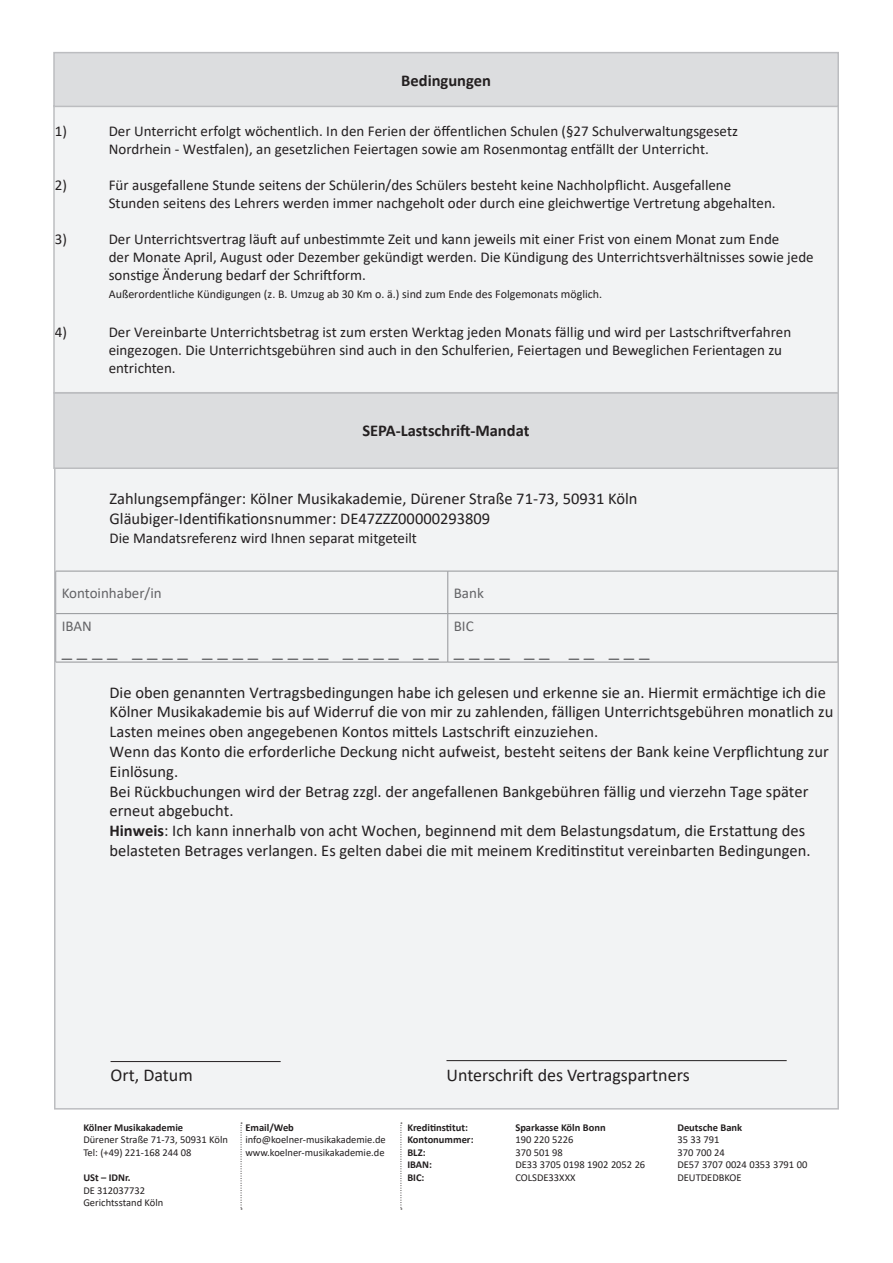
<style>
.page{position:relative;width:893px;height:1263px;background:#fff}
.page>*{position:absolute;margin:0;border:0;box-sizing:border-box;transform-origin:0 0}
.t1{font:21px "Calibri";color:#636366}
.t2{font:18px "Calibri";color:#231f20}
.t3{font:16.5px/19.8px "Calibri";color:#231f20}
.t4{font:700 16.5px "Calibri";color:#231f20}
.t5{font:15px/18px "Calibri";color:#231f20}
.t6{font:15px "Calibri";color:#636366}
.t7{font:12px "Calibri";color:#231f20}
.t8{font:10.5px/12.6px "Calibri";color:#231f20}
.t9{font:700 10.5px "Calibri";color:#231f20}
.s1{font-weight:700}
</style>
<div class="page">
<div style="left:54px;top:106px;width:784px;height:287px;background:#f2f3f4"></div>
<svg style="left:241px;top:1123px;width:1px;height:86px"></svg>
<svg style="left:401px;top:1123px;width:1px;height:86px"></svg>
<div style="left:55px;top:468px;width:783px;height:641px;background:#f2f3f4"></div>
<hr style="left:56px;top:571px;width:392px;height:1px;background:#939598">
<hr style="left:448px;top:571px;width:390px;height:1px;background:#939598">
<hr style="left:448px;top:571px;width:1px;height:42px;background:#939598">
<hr style="left:56px;top:613px;width:392px;height:1px;background:#939598">
<hr style="left:448px;top:613px;width:390px;height:1px;background:#939598">
<hr style="left:448px;top:614px;width:1px;height:48px;background:#939598">
<hr style="left:56px;top:662px;width:392px;height:1px;background:#939598">
<hr style="left:448px;top:662px;width:390px;height:1px;background:#939598">
<div style="left:53px;top:392px;width:786px;height:77px;background:#dcdddf;border:2px solid #bcbdc0"></div>
<div style="left:54px;top:53px;width:784px;height:53px;background:#dcdddf"></div>
<div style="left:53px;top:52px;width:786px;height:55px;border:2px solid #bcbdc0"></div>
<hr style="left:111px;top:1061px;width:170px;height:1px;background:#231f20">
<hr style="left:446px;top:1060px;width:341px;height:1px;background:#231f20">
<p class="t4" style="left:401px;top:69px;width:91px">Bedingungen</p>
<p class="t5" style="left:55px;top:121px;width:14px">1)</p>
<p class="t5" style="left:109px;top:121px;width:631px">Der Unterricht erfolgt wöchentlich. In den Ferien der öffentlichen Schulen (§27 Schulverwaltungsgesetz<br>Nordrhein - Westfalen), an gesetzlichen Feiertagen sowie am Rosenmontag entfällt der Unterricht.</p>
<p class="t5" style="left:55px;top:175px;width:14px">2)</p>
<p class="t5" style="left:109px;top:175px;width:668px">Für ausgefallene Stunde seitens der Schülerin/des Schülers besteht keine Nachholpflicht. Ausgefallene<br>Stunden seitens des Lehrers werden immer nachgeholt oder durch eine gleichwertige Vertretung abgehalten.</p>
<p class="t5" style="left:55px;top:229px;width:14px">3)</p>
<p class="t5" style="left:109px;top:229px;width:706px">Der Unterrichtsvertrag läuft auf unbestimmte Zeit und kann jeweils mit einer Frist von einem Monat zum Ende<br>der Monate April, August oder Dezember gekündigt werden. Die Kündigung des Unterrichtsverhältnisses sowie jede sonstige Änderung bedarf der Schriftform.</p>
<p class="t7" style="left:109px;top:285px;width:495px">Außerordentliche Kündigungen (z. B. Umzug ab 30 Km o. ä.) sind zum Ende des Folgemonats möglich.</p>
<p class="t5" style="left:55px;top:323px;width:14px">4)</p>
<p class="t5" style="left:109px;top:323px;width:684px">Der Vereinbarte Unterrichtsbetrag ist zum ersten Werktag jeden Monats fällig und wird per Lastschriftverfahren eingezogen. Die Unterrichtsgebühren sind auch in den Schulferien, Feiertagen und Beweglichen Ferientagen zu entrichten.</p>
<p class="t4" style="left:362px;top:418px;width:168px">SEPA-Lastschrift-Mandat</p>
<p class="t3" style="left:110px;top:488px;width:530px">Zahlungsempfänger: Kölner Musikakademie, Dürener Straße 71-73, 50931 Köln</p>
<p class="t3" style="left:110px;top:508px;width:382px">Gläubiger-Identifikationsnummer: DE47ZZZ00000293809</p>
<p class="t5" style="left:110px;top:529px;width:309px">Die Mandatsreferenz wird Ihnen separat mitgeteilt</p>
<p class="t6" style="left:62px;top:583px;width:101px">Kontoinhaber/in</p>
<p class="t6" style="left:454px;top:583px;width:32px">Bank</p>
<p class="t6" style="left:62px;top:615px;width:32px">IBAN</p>
<p class="t1" style="left:62px;top:634px;width:379px">_ _ _ _ _ _ _ _ _ _ _ _ _ _ _ _ _ _ _ _ _ _</p>
<p class="t6" style="left:454px;top:615px;width:21px">BIC</p>
<p class="t1" style="left:454px;top:634px;width:197px">_ _ _ _ _ _ _ _ _ _ _</p>
<p class="t3" style="left:110px;top:682px;width:725px">Die oben genannten Vertragsbedingungen habe ich gelesen und erkenne sie an. Hiermit ermächtige ich die<br>Kölner Musikakademie bis auf Widerruf die von mir zu zahlenden, fälligen Unterrichtsgebühren monatlich zu<br>Lasten meines oben angegebenen Kontos mittels Lastschrift einzuziehen.</p>
<p class="t3" style="left:110px;top:741px;width:721px">Wenn das Konto die erforderliche Deckung nicht aufweist, besteht seitens der Bank keine Verpflichtung zur<br>Einlösung.</p>
<p class="t3" style="left:110px;top:781px;width:700px">Bei Rückbuchungen wird der Betrag zzgl. der angefallenen Bankgebühren fällig und vierzehn Tage später erneut abgebucht.</p>
<p class="t3" style="left:110px;top:820px;width:703px"><span class="s1">Hinweis</span>: Ich kann innerhalb von acht Wochen, beginnend mit dem Belastungsdatum, die Erstattung des belasteten Betrages verlangen. Es gelten dabei die mit meinem Kreditinstitut vereinbarten Bedingungen.</p>
<p class="t2" style="left:111px;top:1062px;width:84px">Ort, Datum</p>
<p class="t2" style="left:446px;top:1062px;width:245px">Unterschrift des Vertragspartners</p>
<p class="t9" style="left:83px;top:1120px;width:101px">Kölner Musikakademie</p>
<p class="t9" style="left:245px;top:1120px;width:50px">Email/Web</p>
<p class="t9" style="left:407px;top:1120px;width:62px">Kreditinstitut:</p>
<p class="t9" style="left:515px;top:1120px;width:92px">Sparkasse Köln Bonn</p>
<p class="t9" style="left:677px;top:1120px;width:66px">Deutsche Bank</p>
<p class="t8" style="left:83px;top:1133px;width:146px">Dürener Straße 71-73, 50931 Köln</p>
<p class="t8" style="left:245px;top:1133px;width:142px">info@koelner-musikakademie.de</p>
<p class="t9" style="left:407px;top:1132px;width:68px">Kontonummer:</p>
<p class="t8" style="left:515px;top:1133px;width:59px">190 220 5226</p>
<p class="t8" style="left:677px;top:1133px;width:44px">35 33 791</p>
<p class="t8" style="left:83px;top:1146px;width:110px">Tel: (+49) 221-168 244 08</p>
<p class="t8" style="left:245px;top:1146px;width:141px">www.koelner-musikakademie.de</p>
<p class="t9" style="left:407px;top:1145px;width:20px">BLZ:</p>
<p class="t8" style="left:515px;top:1146px;width:49px">370 501 98</p>
<p class="t8" style="left:677px;top:1146px;width:49px">370 700 24</p>
<p class="t9" style="left:407px;top:1157px;width:26px">IBAN:</p>
<p class="t8" style="left:515px;top:1158px;width:131px">DE33 3705 0198 1902 2052 26</p>
<p class="t8" style="left:677px;top:1158px;width:131px">DE57 3707 0024 0353 3791 00</p>
<p class="t9" style="left:83px;top:1170px;width:49px">USt – IDNr.</p>
<p class="t9" style="left:407px;top:1170px;width:19px">BIC:</p>
<p class="t8" style="left:515px;top:1171px;width:62px">COLSDE33XXX</p>
<p class="t8" style="left:677px;top:1171px;width:66px">DEUTDEDBKOE</p>
<p class="t8" style="left:83px;top:1183px;width:81px">DE 312037732<br>Gerichtsstand Köln</p>
</div>
